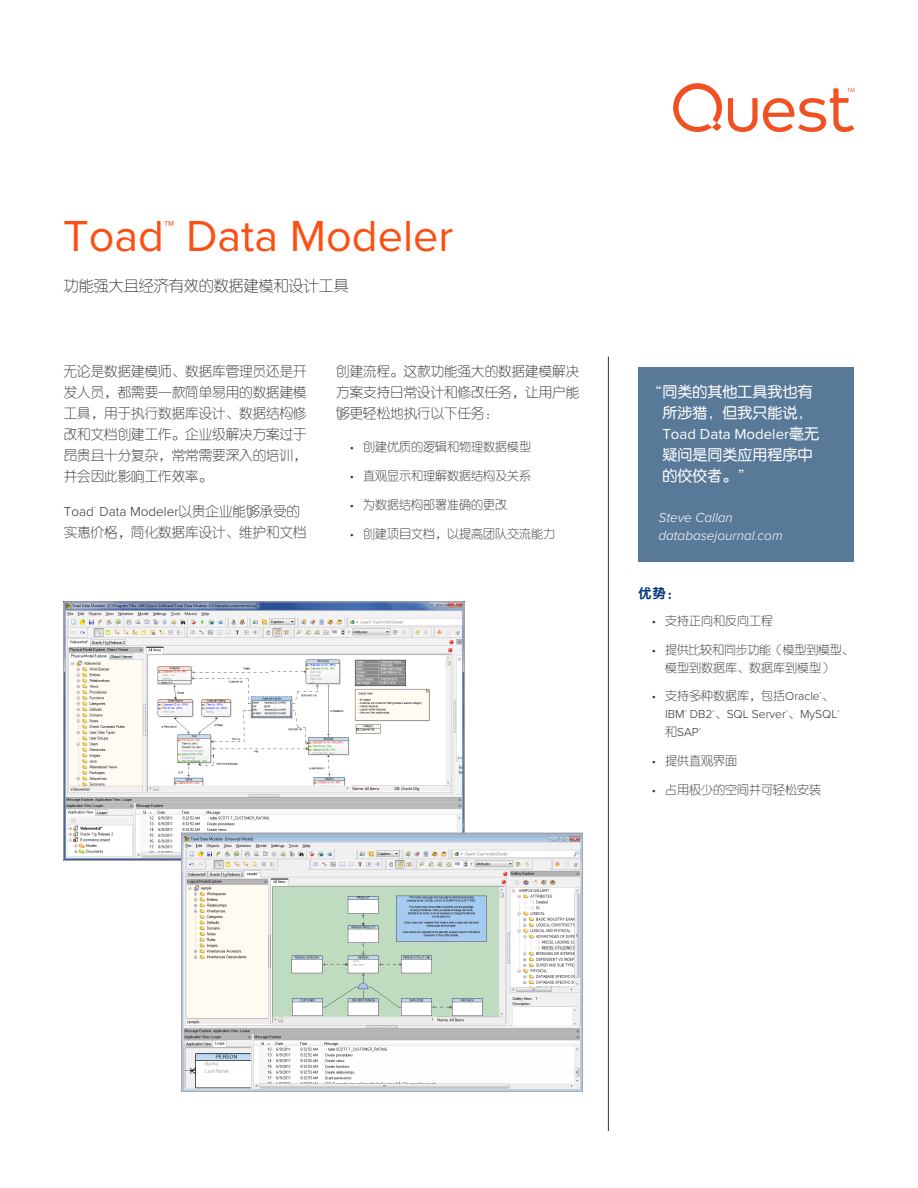
<style>
.page{position:relative;width:918px;height:1188px;background:#fff}
.page>*{position:absolute;margin:0;border:0;box-sizing:border-box;transform-origin:0 0}
._01_Headline_27{font:45px "Proxima Nova";color:#fb4f14}
._13_Callout_Box_Smal{font:15px/21px "FZY3 JW GB1 0";color:#fff}
._04_Subhead{font:15px "FZY1 JW GB1 0";color:#333}
.t1{font:13.5px/21px "FZY1 JW GB1 0";color:#333;text-align:justify}
._17_Callout_Box_Byli{font:italic 300 13.5px/18px "Proxima Nova";color:#fff}
.t2{font:300 13.5px "Proxima Nova";color:#333}
._05_Section_Heading{font:13.5px "FZY4 JW GB1 0";color:#003876}
.t3{font:12px "FZY1 JW GB1 0";color:#333}
.t4{font:12px/18px "FZY1 JW GB1 0";letter-spacing:-.02em;color:#333;text-align:center}
.t5{font:300 12px "Proxima Nova";color:#333}
.t6{font:300 4.8px "Proxima Nova";color:#333}
.t7{font:300 4.2px "Proxima Nova";color:#333}
.s1{font-family:"FZY1 JW GB1 0";font-weight:400}
.s2{font-family:"Proxima Nova";font-weight:300}
.s3{font-family:"Proxima Nova"}
</style>
<div class="page">
<svg style="left:673px;top:83px;width:49px;height:49px"></svg>
<svg style="left:728px;top:88px;width:126px;height:44px"></svg>
<hr style="left:608px;top:357px;width:1px;height:774px;background:#333">
<div style="left:638px;top:367px;width:216px;height:195px;background:#597999"></div>
<img style="left:65px;top:604px;width:398px;height:255px">
<img style="left:183px;top:835px;width:398px;height:255px">
<div style="left:181px;top:833px;width:402px;height:259px;border:1px solid #aaa"></div>
<p class="_01_Headline_27" style="left:63px;top:202px;width:392px">Toad<sup>™</sup> Data Modeler</p>
<p class="_04_Subhead" style="left:64px;top:277px;width:287px">功能强大且经济有效的数据建模和设计工具</p>
<p class="t1" style="left:64px;top:361px;width:244px">无论是数据建模师、数据库管理员还是开发人员，都需要一款简单易用的数据建模工具，用于执行数据库设计、数据结构修改和文档创建工作。企业级解决方案过于昂贵且十分复杂，常常需要深入的培训，并会因此影响工作效率。</p>
<p class="t2" style="left:64px;top:501px;width:238px">Toad Data Modeler<span class="s1">以贵企业能够承受的</span></p>
<p class="t6" style="left:94px;top:505px;width:4px">™</p>
<p class="t1" style="left:64px;top:522px;width:244px">实惠价格，简化数据库设计、维护和文档</p>
<p class="t1" style="left:336px;top:361px;width:244px">创建流程。这款功能强大的数据建模解决方案支持日常设计和修改任务，让用户能够更轻松地执行以下任务：</p>
<p class="t3" style="left:350px;top:441px;width:183px"><span class="s2">•</span> 创建优质的逻辑和物理数据模型</p>
<p class="t3" style="left:350px;top:470px;width:183px"><span class="s2">•</span> 直观显示和理解数据结构及关系</p>
<p class="t3" style="left:350px;top:498px;width:159px"><span class="s2">•</span> 为数据结构部署准确的更改</p>
<p class="t3" style="left:350px;top:527px;width:207px"><span class="s2">•</span> 创建项目文档，以提高团队交流能力</p>
<p class="_13_Callout_Box_Smal" style="left:662px;top:382px;width:158px;text-indent:-15px">“同类的其他工具我也有所涉猎，但我只能说，<br><span class="s3">Toad Data Modeler</span>毫无疑问是同类应用程序中的佼佼者。”</p>
<p class="_17_Callout_Box_Byli" style="left:659px;top:507px;width:126px">Steve Callan databasejournal.com</p>
<p class="_05_Section_Heading" style="left:638px;top:586px;width:43px">优势：</p>
<p class="t3" style="left:652px;top:614px;width:123px"><span class="s2">•</span> 支持正向和反向工程</p>
<p class="t4" style="left:652px;top:641px;width:203px"><span class="s2">•</span> 提供比较和同步功能（模型到模型、模型到数据库、数据库到模型）</p>
<p class="t3" style="left:652px;top:690px;width:184px"><span class="s2">•</span> 支持多种数据库，包括<span class="s2">Oracle</span> 、</p>
<p class="t7" style="left:820px;top:691px;width:4px">®</p>
<p class="t5" style="left:665px;top:705px;width:174px">IBM DB2 <span class="s1">、</span>SQL Server <span class="s1">、</span>MySQL</p>
<p class="t7" style="left:685px;top:709px;width:4px">®</p>
<p class="t7" style="left:713px;top:709px;width:4px">®</p>
<p class="t7" style="left:786px;top:709px;width:4px">®</p>
<p class="t7" style="left:837px;top:709px;width:4px">®</p>
<p class="t5" style="left:665px;top:723px;width:35px"><span class="s1">和</span>SAP</p>
<p class="t7" style="left:699px;top:727px;width:4px">®</p>
<p class="t3" style="left:652px;top:755px;width:87px"><span class="s2">•</span> 提供直观界面</p>
<p class="t3" style="left:652px;top:783px;width:171px"><span class="s2">•</span> 占用极少的空间并可轻松安装</p>
</div>
